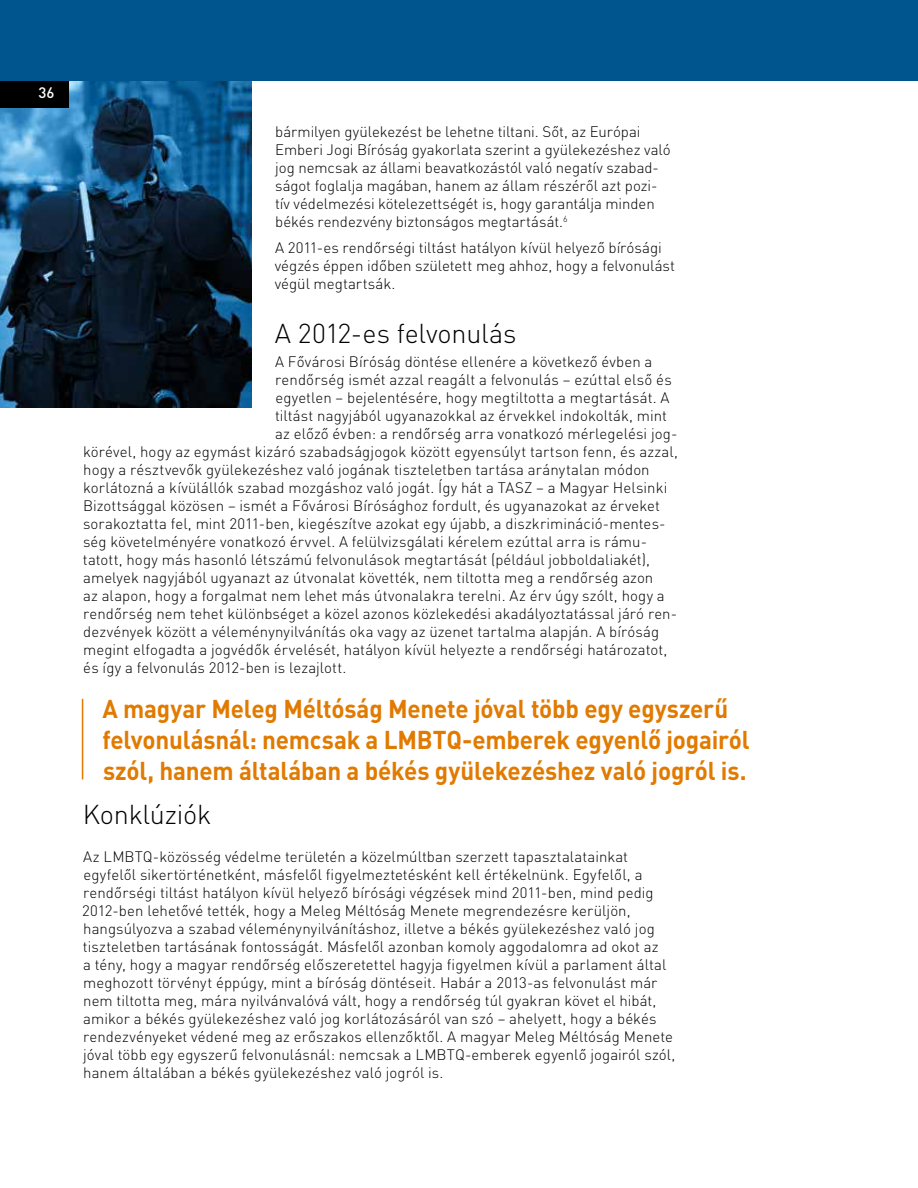
<style>
.page{position:relative;width:918px;height:1188px;background:#fff}
.page>*{position:absolute;margin:0;border:0;box-sizing:border-box;transform-origin:0 0}
.t1{font:300 27px "DIN Pro";letter-spacing:-.01em;color:#000}
.t2{font:700 25.5px/30.6px "DIN Pro";letter-spacing:-.01em;color:#e17a00;scale:.95 1}
.t3{font:300 15px/18px "DIN Pro";letter-spacing:.005em;color:#000}
.t4{font:500 15px "DIN Pro";color:#fff}
</style>
<div class="page">
<img style="left:0;top:81px;width:252px;height:326px">
<div style="left:0;top:0;width:918px;height:81px;background:#00558e"></div>
<hr style="left:82px;top:699px;width:1px;height:81px;background:#e17a00">
<div style="left:0;top:81px;width:68px;height:26px;background:#000"></div>
<p class="t4" style="left:38px;top:81px;width:18px">36</p>
<p class="t3" style="left:275px;top:121px;width:397px">bármilyen gyülekezést be lehetne tiltani. Sőt, az Európai Emberi Jogi Bíróság gyakorlata szerint a gyülekezéshez való jog nemcsak az állami beavatkozástól való negatív szabad&shy;ságot foglalja magában, hanem az állam részéről azt pozi&shy;tív védelmezési kötelezettségét is, hogy garantálja minden békés rendezvény biztonságos megtartását.<sup>6</sup></p>
<p class="t3" style="left:275px;top:237px;width:402px">A 2011-es rendőrségi tiltást hatályon kívül helyező bírósági végzés éppen időben született meg ahhoz, hogy a felvonulást végül megtartsák.</p>
<h1 class="t1" style="left:275px;top:312px;width:243px">A 2012-es felvonulás</h1>
<p class="t3" style="left:275px;top:351px;width:379px">A Fővárosi Bíróság döntése ellenére a következő évben a</p>
<p class="t3" style="left:275px;top:369px;width:398px">rendőrség ismét azzal reagált a felvonulás – ezúttal első és</p>
<p class="t3" style="left:275px;top:387px;width:396px">egyetlen – bejelentésére, hogy megtiltotta a megtartását. A</p>
<p class="t3" style="left:275px;top:405px;width:393px">tiltást nagyjából ugyanazokkal az érvekkel indokolták, mint</p>
<p class="t3" style="left:275px;top:423px;width:404px">az előző évben: a rendőrség arra vonatkozó mérlegelési jog-</p>
<p class="t3" style="left:83px;top:441px;width:596px">körével, hogy az egymást kizáró szabadságjogok között egyensúlyt tartson fenn, és azzal,</p>
<p class="t3" style="left:83px;top:459px;width:568px">hogy a résztvevők gyülekezéshez való jogának tiszteletben tartása aránytalan módon</p>
<p class="t3" style="left:83px;top:477px;width:586px">korlátozná a kívülállók szabad mozgáshoz való jogát. Így hát a TASZ – a Magyar Helsinki</p>
<p class="t3" style="left:83px;top:495px;width:578px">Bizottsággal közösen – ismét a Fővárosi Bírósághoz fordult, és ugyanazokat az érveket</p>
<p class="t3" style="left:83px;top:513px;width:584px">sorakoztatta fel, mint 2011-ben, kiegészítve azokat egy újabb, a diszkrimináció-mentes-</p>
<p class="t3" style="left:83px;top:531px;width:566px">ség követelményére vonatkozó érvvel. A felülvizsgálati kérelem ezúttal arra is rámu-</p>
<p class="t3" style="left:83px;top:549px;width:568px">tatott, hogy más hasonló létszámú felvonulások megtartását (például jobboldaliakét),</p>
<p class="t3" style="left:83px;top:567px;width:572px">amelyek nagyjából ugyanazt az útvonalat követték, nem tiltotta meg a rendőrség azon</p>
<p class="t3" style="left:83px;top:585px;width:583px">az alapon, hogy a forgalmat nem lehet más útvonalakra terelni. Az érv úgy szólt, hogy a</p>
<p class="t3" style="left:83px;top:603px;width:595px">rendőrség nem tehet különbséget a közel azonos közlekedési akadályoztatással járó ren-</p>
<p class="t3" style="left:83px;top:621px;width:577px">dezvények között a véleménynyilvánítás oka vagy az üzenet tartalma alapján. A bíróság</p>
<p class="t3" style="left:83px;top:639px;width:586px">megint elfogadta a jogvédők érvelését, hatályon kívül helyezte a rendőrségi határozatot,</p>
<p class="t3" style="left:83px;top:657px;width:265px">és így a felvonulás 2012-ben is lezajlott.</p>
<h2 class="t2" style="left:102px;top:691px;width:683px">A magyar Meleg Méltóság Menete jóval több egy egyszerű felvonulásnál: nemcsak a LMBTQ-emberek egyenlő jogairól szól, hanem általában a békés gyülekezéshez való jogról is.</h2>
<h1 class="t1" style="left:83px;top:793px;width:130px">Konklúziók</h1>
<p class="t3" style="left:82px;top:846px;width:595px">Az LMBTQ-közösség védelme területén a közelmúltban szerzett tapasztalatainkat egyfelől sikertörténetként, másfelől figyelmeztetésként kell értékelnünk. Egyfelől, a rendőrségi tiltást hatályon kívül helyező bírósági végzések mind 2011-ben, mind pedig 2012-ben lehetővé tették, hogy a Meleg Méltóság Menete megrendezésre kerüljön, hangsúlyozva a szabad véleménynyilvánításhoz, illetve a békés gyülekezéshez való jog tiszteletben tartásának fontosságát. Másfelől azonban komoly aggodalomra ad okot az<br>a tény, hogy a magyar rendőrség előszeretettel hagyja figyelmen kívül a parlament által meghozott törvényt éppúgy, mint a bíróság döntéseit. Habár a 2013-as felvonulást már nem tiltotta meg, mára nyilvánvalóvá vált, hogy a rendőrség túl gyakran követ el hibát, amikor a békés gyülekezéshez való jog korlátozásáról van szó – ahelyett, hogy a békés rendezvényeket védené meg az erőszakos ellenzőktől. A magyar Meleg Méltóság Menete jóval több egy egyszerű felvonulásnál: nemcsak a LMBTQ-emberek egyenlő jogairól szól, hanem általában a békés gyülekezéshez való jogról is.</p>
</div>
